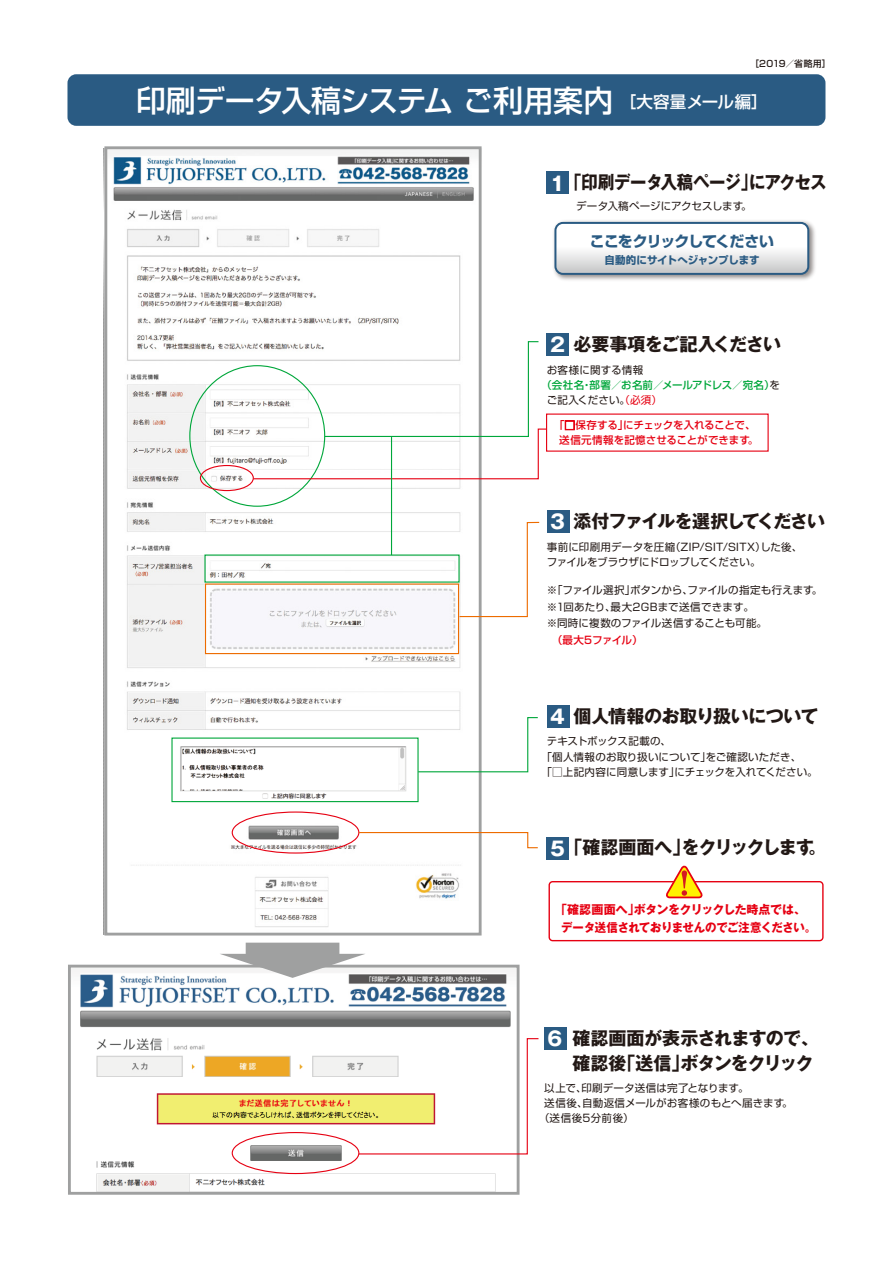
<style>
.page{position:relative;width:893px;height:1263px;background:#fff}
.page>*{position:absolute;margin:0;border:0;box-sizing:border-box;transform-origin:0 0}
.t1{font:500 30px "Shin Go Pro";letter-spacing:-.015em;color:#fff}
.t2{font:700 19.5px "Gothic MB101 Pro";color:#fff}
.t3{font:700 18px/25.5px "Gothic MB101 Pro";letter-spacing:-.04em;color:#221815}
.t4{font:700 18px "Gothic MB101 Pro";letter-spacing:-.04em;color:#221815;scale:.91 1}
.t5{font:700 18px "Gothic MB101 Pro";letter-spacing:-.07em;color:#221815}
.t6{font:700 18px "Gothic MB101 Pro";letter-spacing:-.02em;color:#221815}
.t7{font:700 15px "Shin Go Pro";letter-spacing:-.065em;color:#2a5b83}
.t8{font:700 12px/18px "Gothic MB101 Pro";letter-spacing:-.03em;color:#e60012}
.t9{font:10.5px/15px "Shin Go Pro";letter-spacing:.01em;color:#221815}
.t10{font:500 10.5px/15px "Shin Go Pro";letter-spacing:-.015em;color:#e60012;text-align:center}
.t11{font:500 10.5px "Shin Go Pro";letter-spacing:-.015em;color:#00a73b}
.t12{font:700 10.5px "Shin Go Pro";letter-spacing:-.01em;color:#2a5b83}
.t13{font:500 10.5px "Shin Go Pro";letter-spacing:-.035em;color:#e60012}
.t14{font:10.5px "Shin Go Pro";letter-spacing:.045em;color:#221815}
.t15{font:500 9px "Shin Go Pro";letter-spacing:.025em;color:#221815}
.s1{font-size:19.5px;color:#fff}
.s2{font-weight:400;color:#221815}
.s3{color:#e60012}
</style>
<div class="page">
<img style="left:108px;top:150px;width:370px;height:777px">
<img style="left:169px;top:738px;width:250px;height:68px">
<div style="left:104px;top:146px;width:378px;height:789px;border:3px solid #9fa0a0"></div>
<div style="left:67px;top:74px;width:758px;height:52px;background:#2a5b83;border-radius:9px"></div>
<div style="left:547px;top:510px;width:22px;height:23px;background:#2a5b83"></div>
<div style="left:547px;top:705px;width:22px;height:22px;background:#2a5b83"></div>
<div style="left:232px;top:811px;width:127px;height:42px;border:1px solid #e60012;border-radius:50%"></div>
<div style="left:547px;top:837px;width:22px;height:22px;background:#2a5b83"></div>
<div style="left:548px;top:881px;width:276px;height:60px;border:1px solid #e60012;border-radius:3px"></div>
<svg style="left:666px;top:865px;width:39px;height:34px"></svg>
<div style="left:544px;top:1027px;width:22px;height:22px;background:#2a5b83"></div>
<svg style="left:458px;top:521px;width:82px;height:97px"></svg>
<div style="left:547px;top:172px;width:22px;height:22px;background:#2a5b83"></div>
<img style="left:553px;top:220px;width:262px;height:60px">
<svg style="left:555px;top:223px;width:253px;height:51px"></svg>
<div style="left:554px;top:222px;width:255px;height:53px;border:2px solid #2a5b83;border-radius:8px"></div>
<div style="left:200px;top:465px;width:54px;height:26px;border:1px solid #e60012;border-radius:50%"></div>
<div style="left:547px;top:333px;width:22px;height:22px;background:#2a5b83"></div>
<svg style="left:564px;top:420px;width:11px;height:11px"></svg>
<img style="left:72px;top:969px;width:444px;height:222px">
<div style="left:68px;top:965px;width:452px;height:230px;border:3px solid #9fa0a0"></div>
<svg style="left:220px;top:943px;width:146px;height:35px"></svg>
<div style="left:232px;top:1132px;width:127px;height:42px;border:1px solid #e60012;border-radius:50%"></div>
<svg style="left:358px;top:1037px;width:181px;height:118px"></svg>
<svg style="left:252px;top:341px;width:295px;height:139px"></svg>
<div style="left:205px;top:583px;width:254px;height:71px;border:1px solid #ed6c00"></div>
<hr style="left:391px;top:437px;width:1px;height:118px;background:#00a73b">
<div style="left:171px;top:737px;width:248px;height:65px;border:1px solid #00a73b"></div>
<svg style="left:417px;top:716px;width:121px;height:57px"></svg>
<svg style="left:358px;top:831px;width:180px;height:18px"></svg>
<p class="t15" style="left:750px;top:56px;width:82px">［2019／省略用］</p>
<h1 class="t1" style="left:136px;top:76px;width:633px">印刷データ入稿システム ご利用案内<sup>［大容量メール編］</sup></h1>
<h3 class="t4" style="left:550px;top:167px;width:305px"><span class="s1">1</span>「印刷データ入稿ページ」にアクセス</h3>
<p class="t9" style="left:576px;top:198px;width:177px">データ入稿ページにアクセスします。</p>
<h3 class="t7" style="left:590px;top:229px;width:186px">ここをクリックしてください</h3>
<p class="t12" style="left:604px;top:252px;width:157px">自動的にサイトへジャンプします</p>
<h3 class="t3" style="left:550px;top:329px;width:232px"><span class="s1">2</span> 必要事項をご記入ください</h3>
<p class="t9" style="left:547px;top:361px;width:98px">お客様に関する情報</p>
<p class="t11" style="left:541px;top:376px;width:240px">（会社名・部署／お名前／メールアドレス／宛名）<span class="s2">を</span></p>
<p class="t9" style="left:547px;top:391px;width:117px">ご記入ください。<span class="s3">（必須）</span></p>
<p class="t10" style="left:554px;top:416px;width:206px">「□保存する」にチェックを入れることで、送信元情報を記憶させることができます。</p>
<h3 class="t5" style="left:550px;top:506px;width:276px"><span class="s1">3</span> 添付ファイルを選択してください</h3>
<p class="t9" style="left:547px;top:538px;width:257px">事前に印刷用データを圧縮（ZIP/SIT/SITX）した後、ファイルをブラウザにドロップしてください。</p>
<p class="t9" style="left:547px;top:581px;width:277px;line-height:16.5px">※「ファイル選択」ボタンから、ファイルの指定も行えます。※1回あたり、最大2GBまで送信できます。<br>※同時に複数のファイル送信することも可能。</p>
<p class="t13" style="left:547px;top:631px;width:97px">　（最大5ファイル）</p>
<h3 class="t6" style="left:550px;top:701px;width:270px"><span class="s1">4</span> 個人情報のお取り扱いについて</h3>
<p class="t9" style="left:541px;top:733px;width:278px;text-indent:5px">テキストボックス記載の、<br>「個人情報のお取り扱いについて」をご確認いただき、「□上記内容に同意します」にチェックを入れてください。</p>
<h3 class="t3" style="left:550px;top:833px;width:278px"><span class="s1">5</span>「確認画面へ」をクリックします。</h3>
<p class="t8" style="left:561px;top:898px;width:257px;text-indent:-6px">「確認画面へ」ボタンをクリックした時点では、データ送信されておりませんのでご注意ください。</p>
<h3 class="t3" style="left:573px;top:1023px;width:248px">確認画面が表示されますので、確認後「送信」ボタンをクリック</h3>
<h2 class="t2" style="left:547px;top:1022px;width:16px">6</h2>
<p class="t9" style="left:544px;top:1079px;width:206px">以上で、印刷データ送信は完了となります。</p>
<p class="t9" style="left:544px;top:1094px;width:250px">送信後、自動返信メールがお客様のもとへ届きます。</p>
<p class="t14" style="left:539px;top:1109px;width:96px">（送信後5分前後）</p>
</div>
